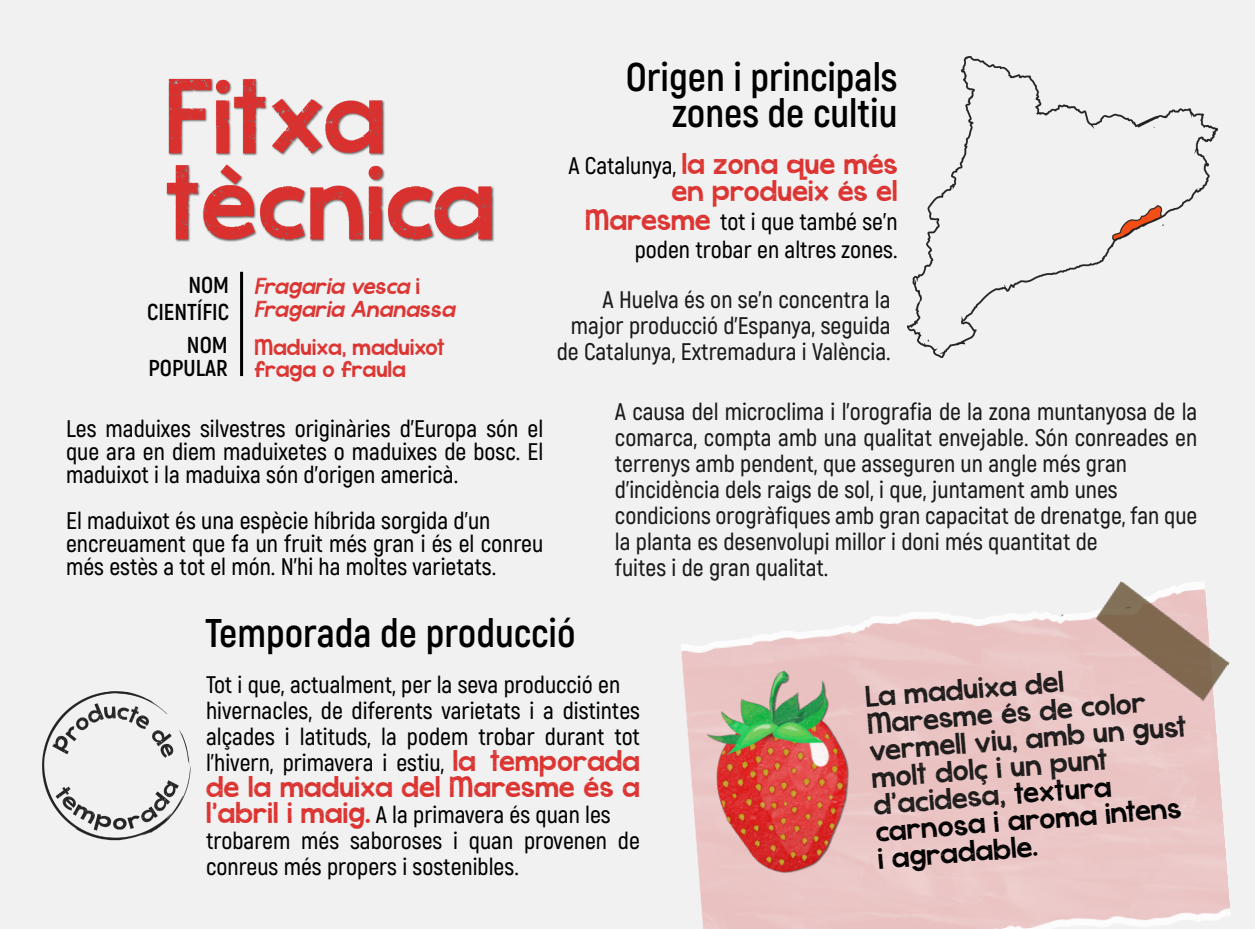
<style>
.page{position:relative;width:1255px;height:929px;background:#f1f1f1}
.page>*{position:absolute;margin:0;border:0;box-sizing:border-box;transform-origin:0 0}
.t1{font:78px "KG Cold Coffee";color:#da312f}
.t2{font:700 40px "Akrobat";color:#000}
.t3{font:600 24px/26px "Akrobat";color:#000;text-align:justify}
.t4{font:600 24px/26px "Akrobat";color:#1c1a1a;text-align:center}
.t5{font:700 23px "Akrobat";color:#000}
.t6{font:22px "KG Cold Coffee";color:#1c1a1a}
.t7{font:22px "KG Cold Coffee";color:#db322f}
.t8{font:22px "KG Cold Coffee";color:#000}
.t9{font:italic 17px "KG Cold Coffee";color:#db322f}
.t10{font:17px "KG Cold Coffee";color:#db322f}
.s1{font-family:"Akrobat";font-weight:600;font-size:24px;color:#000}
.s2{font-family:"KG Cold Coffee";font-weight:400;font-size:22px;color:#db322f}
.s3{font-style:normal}
.s4{font-family:"KG Cold Coffee";font-weight:400;color:#db322f}
.s5{font-size:24px}
.s6{color:#000}
</style>
<div class="page">
<hr style="left:240px;top:272px;width:3px;height:104px;background:#000">
<img style="left:681px;top:612px;width:549px;height:317px">
<img style="left:43px;top:692px;width:148px;height:149px">
<img style="left:907px;top:56px;width:310px;height:301px">
<div style="left:166px;top:78px;width:329px;height:164px;background:#000;opacity:.57"></div>
<img style="left:683px;top:658px;width:205px;height:232px">
<img style="left:1082px;top:581px;width:148px;height:124px">
<h2 class="t1" style="left:165px;top:57px;width:222px">Fitxa</h2>
<h2 class="t1" style="left:165px;top:143px;width:331px">tècnica</h2>
<h3 class="t2" style="left:626px;top:53px;width:273px">Origen i principals</h3>
<h3 class="t2" style="left:672px;top:89px;width:227px">zones de cultiu</h3>
<p class="t7" style="left:568px;top:147px;width:331px"><span class="s1">A Catalunya,</span> la zona que més</p>
<p class="t7" style="left:671px;top:173px;width:228px">en produeix és el</p>
<h4 class="t3" style="left:585px;top:208px;width:314px"><span class="s2">Maresme</span> tot i que també se’n</h4>
<h4 class="t3" style="left:635px;top:237px;width:264px">poden trobar en altres zones.</h4>
<h3 class="t5" style="left:188px;top:270px;width:42px">NOM</h3>
<h3 class="t5" style="left:147px;top:297px;width:84px">CIENTÍFIC</h3>
<h4 class="t4" style="left:603px;top:286px;width:290px">A Huelva és on se’n concentra la</h4>
<h4 class="t4" style="left:557px;top:312px;width:336px">major producció d’Espanya, seguida de Catalunya, Extremadura i València.</h4>
<h4 class="t9" style="left:254px;top:273px;width:168px">Fragaria vesca <span class="s3">i</span></h4>
<h4 class="t9" style="left:254px;top:296px;width:207px">Fragaria Ananassa</h4>
<h4 class="t10" style="left:254px;top:333px;width:192px">Maduixa, maduixot</h4>
<h4 class="t10" style="left:254px;top:355px;width:153px">fraga o fraula</h4>
<h4 class="t3" style="left:66px;top:417px;width:479px;line-height:23px">Les maduixes silvestres originàries d’Europa són el que ara en diem maduixetes o maduixes de bosc. El maduixot i la maduixa són d’origen americà.</h4>
<h4 class="t3" style="left:66px;top:507px;width:426px">El maduixot és una espècie híbrida sorgida d’un</h4>
<h4 class="t3" style="left:66px;top:532px;width:479px;line-height:23px">encreuament que fa un fruit més gran i és el conreu més estès a tot el món. N’hi ha moltes varietats.</h4>
<h3 class="t5" style="left:187px;top:330px;width:42px">NOM</h3>
<h3 class="t5" style="left:148px;top:353px;width:81px">POPULAR</h3>
<h4 class="t4" style="left:615px;top:398px;width:584px;text-align:justify">A causa del microclima i l’orografia de la zona muntanyosa de la comarca, compta amb una qualitat envejable. Són conreades en terrenys amb pendent, que asseguren un angle més gran</h4>
<h4 class="t4" style="left:615px;top:476px;width:504px">d’incidència dels raigs de sol, i que, juntament amb unes</h4>
<h4 class="t4" style="left:615px;top:502px;width:584px;text-align:left">condicions orogràfiques amb gran capacitat de drenatge, fan que la planta es desenvolupi millor i doni més quantitat de</h4>
<h4 class="t4" style="left:615px;top:554px;width:215px">fuites i de gran qualitat.</h4>
<h3 class="t2" style="left:205px;top:608px;width:372px">Temporada de producció</h3>
<h4 class="t3" style="left:206px;top:672px;width:416px">Tot i que, actualment, per la seva producció en</h4>
<h4 class="t3" style="left:206px;top:698px;width:435px">hivernacles, de diferents varietats i a distintes alçades i latituds, la podem trobar durant tot l’hivern, primavera i estiu, <span class="s2">la temporada</span></h4>
<h4 class="t7" style="left:206px;top:770px;width:435px">de la maduixa del Maresme és a</h4>
<h4 class="t3" style="left:206px;top:802px;width:406px"><span class="s2">l’abril i maig</span><span class="s4">.</span> A la primavera és quan les</h4>
<h4 class="t3" style="left:206px;top:828px;width:435px">trobarem més saboroses i quan provenen de conreus més propers i sostenibles.</h4>
<h4 class="t6" style="left:864px;top:679px;width:201px;rotate:-4deg">La maduixa del</h4>
<h4 class="t6" style="left:866px;top:706px;width:281px;rotate:-4deg">Maresme és de color</h4>
<h4 class="t6" style="left:868px;top:733px;width:320px;rotate:-4deg">vermell viu, amb un gust</h4>
<h4 class="t6" style="left:870px;top:760px;width:238px;rotate:-4deg">molt dolç i un punt</h4>
<h4 class="t6" style="left:873px;top:787px;width:240px;rotate:-4deg">d’acidesa<span class="s5">,</span> <span class="s6">textura</span></h4>
<h4 class="t8" style="left:875px;top:813px;width:308px;rotate:-4deg">carnosa i aroma intens</h4>
<h4 class="t8" style="left:877px;top:841px;width:161px;rotate:-4deg">i agradable.</h4>
</div>
